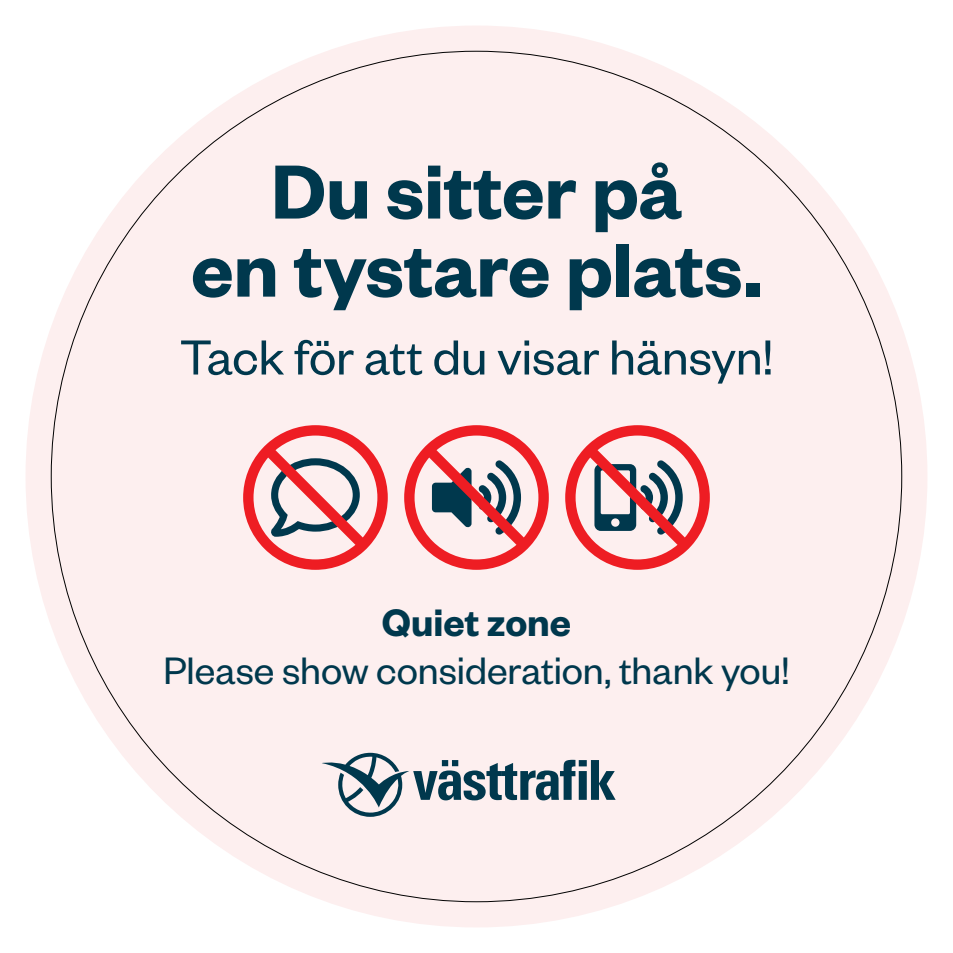
<style>
.page{position:relative;width:953px;height:953px;background:#fff}
.page>*{position:absolute;margin:0;border:0;box-sizing:border-box;transform-origin:0 0}
.t1{font:600 84px/78px "Founders Grotesk";letter-spacing:-.005em;color:#00384d;text-align:center}
.t2{font:54px "Founders Grotesk";letter-spacing:-.005em;color:#00384d}
.t3{font:42px "Founders Grotesk";color:#00384d}
.t4{font:600 42px "Founders Grotesk";color:#00384d}
</style>
<div class="page">
<div style="left:26px;top:26px;width:901px;height:901px;background:#fdefef;border-radius:50%"></div>
<svg style="left:243px;top:425px;width:145px;height:145px"></svg>
<svg style="left:404px;top:425px;width:145px;height:145px"></svg>
<svg style="left:565px;top:425px;width:144px;height:145px"></svg>
<div style="left:578px;top:771px;width:8px;height:28px;background:#00384d"></div>
<div style="left:578px;top:760px;width:8px;height:6px;background:#00384d"></div>
<svg style="left:591px;top:760px;width:24px;height:39px"></svg>
<svg style="left:322px;top:752px;width:253px;height:64px"></svg>
<h1 class="t1" style="left:191px;top:148px;width:572px">Du sitter på<br>en tystare plats.</h1>
<p class="t2" style="left:180px;top:324px;width:594px">Tack för att du visar hänsyn!</p>
<p class="t4" style="left:382px;top:595px;width:191px">Quiet zone</p>
<p class="t3" style="left:163px;top:644px;width:627px">Please show consideration, thank you!</p>
</div>
